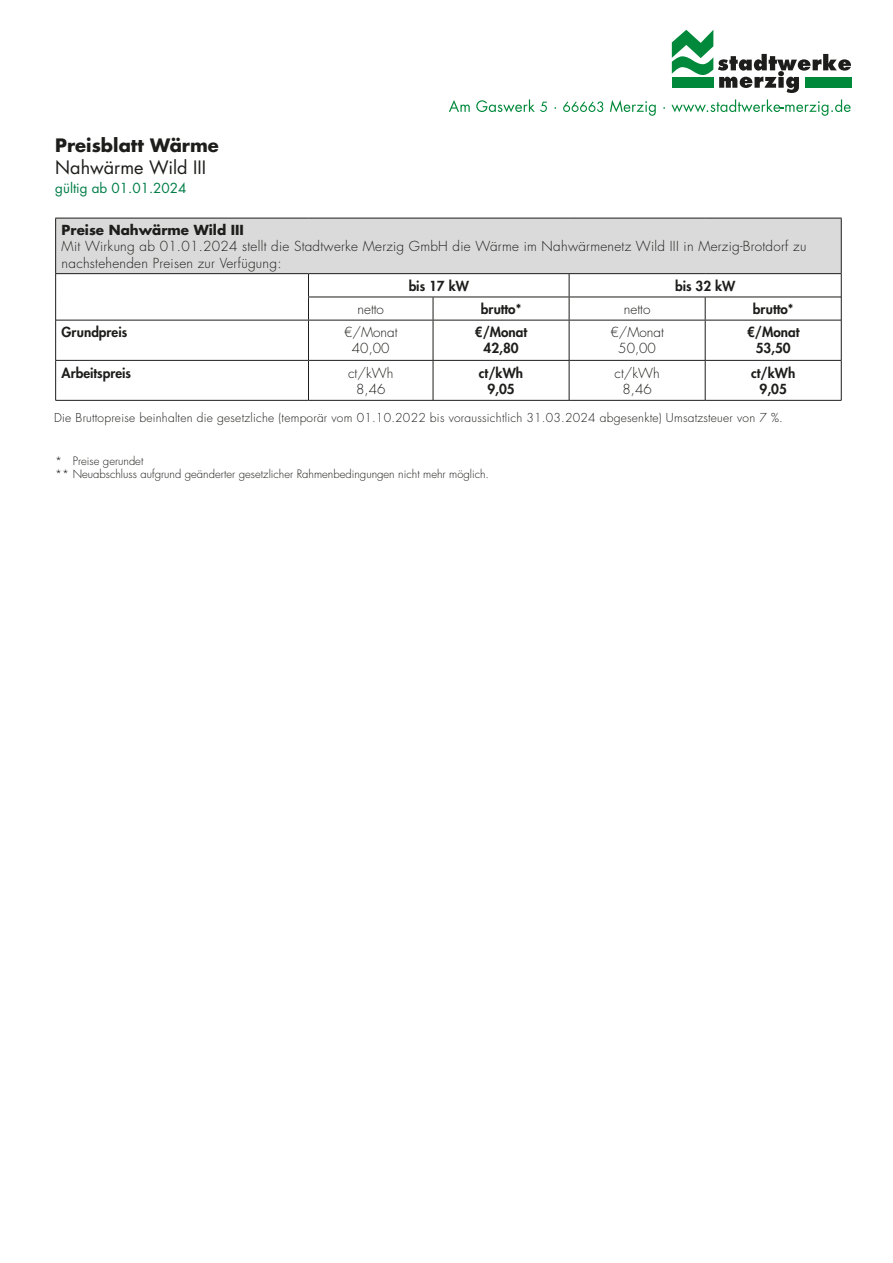
<style>
.page{position:relative;width:893px;height:1263px;background:#fff}
.page>*{position:absolute;margin:0;border:0;box-sizing:border-box;transform-origin:0 0}
.t1{font:700 18px "Futura Std";color:#1d1d1b}
.t2{font:18px "Futura Std";color:#1d1d1b}
.t3{font:300 13.5px/16.2px "Futura Std";letter-spacing:.02em;color:#1d1d1b}
.t4{font:800 13.5px "Futura Std";color:#1d1d1b}
.t5{font:700 13.5px "Futura Std";color:#1d1d1b}
.t6{font:13.5px "Futura Std";color:#007e48}
.t7{font:300 12px "Futura Std";letter-spacing:.02em;color:#1d1d1b}
.t8{font:300 11.25px "Futura Std";color:#1d1d1b}
</style>
<div class="page">
<svg style="left:672px;top:30px;width:179px;height:63px"></svg>
<svg style="left:449px;top:100px;width:21px;height:12px"></svg>
<svg style="left:476px;top:99px;width:71px;height:13px"></svg>
<svg style="left:563px;top:101px;width:40px;height:11px"></svg>
<svg style="left:610px;top:100px;width:46px;height:16px"></svg>
<svg style="left:671px;top:99px;width:180px;height:17px"></svg>
<div style="left:56px;top:218px;width:785px;height:56px;background:#dadada"></div>
<svg style="left:308px;top:274px;width:1px;height:46px"></svg>
<svg style="left:433px;top:298px;width:1px;height:22px"></svg>
<svg style="left:569px;top:274px;width:1px;height:46px"></svg>
<svg style="left:705px;top:298px;width:1px;height:22px"></svg>
<hr style="left:308px;top:320px;width:1px;height:40px;background:#1d1d1b">
<hr style="left:433px;top:320px;width:1px;height:40px;background:#1d1d1b">
<hr style="left:569px;top:320px;width:1px;height:40px;background:#1d1d1b">
<hr style="left:705px;top:320px;width:1px;height:40px;background:#1d1d1b">
<hr style="left:308px;top:361px;width:1px;height:39px;background:#1d1d1b">
<hr style="left:433px;top:361px;width:1px;height:39px;background:#1d1d1b">
<hr style="left:569px;top:361px;width:1px;height:39px;background:#1d1d1b">
<hr style="left:705px;top:361px;width:1px;height:39px;background:#1d1d1b">
<hr style="left:55px;top:218px;width:253px;height:1px;background:#1d1d1b">
<hr style="left:55px;top:218px;width:1px;height:55px;background:#1d1d1b">
<hr style="left:308px;top:218px;width:125px;height:1px;background:#1d1d1b">
<hr style="left:433px;top:218px;width:136px;height:1px;background:#1d1d1b">
<hr style="left:569px;top:218px;width:136px;height:1px;background:#1d1d1b">
<hr style="left:705px;top:218px;width:137px;height:1px;background:#1d1d1b">
<hr style="left:841px;top:218px;width:1px;height:55px;background:#1d1d1b">
<hr style="left:55px;top:273px;width:253px;height:1px;background:#1d1d1b">
<hr style="left:308px;top:273px;width:125px;height:1px;background:#1d1d1b">
<hr style="left:433px;top:273px;width:136px;height:1px;background:#1d1d1b">
<hr style="left:569px;top:273px;width:136px;height:1px;background:#1d1d1b">
<hr style="left:705px;top:273px;width:137px;height:1px;background:#1d1d1b">
<hr style="left:56px;top:320px;width:252px;height:1px;background:#1d1d1b">
<hr style="left:56px;top:360px;width:252px;height:1px;background:#1d1d1b">
<hr style="left:308px;top:297px;width:125px;height:1px;background:#1d1d1b">
<hr style="left:433px;top:297px;width:136px;height:1px;background:#1d1d1b">
<hr style="left:569px;top:297px;width:136px;height:1px;background:#1d1d1b">
<hr style="left:705px;top:297px;width:136px;height:1px;background:#1d1d1b">
<hr style="left:308px;top:320px;width:125px;height:1px;background:#1d1d1b">
<hr style="left:433px;top:320px;width:136px;height:1px;background:#1d1d1b">
<hr style="left:569px;top:320px;width:136px;height:1px;background:#1d1d1b">
<hr style="left:705px;top:320px;width:136px;height:1px;background:#1d1d1b">
<hr style="left:308px;top:360px;width:125px;height:1px;background:#1d1d1b">
<hr style="left:433px;top:360px;width:136px;height:1px;background:#1d1d1b">
<hr style="left:569px;top:360px;width:136px;height:1px;background:#1d1d1b">
<hr style="left:705px;top:360px;width:136px;height:1px;background:#1d1d1b">
<svg style="left:55px;top:274px;width:1px;height:46px"></svg>
<svg style="left:841px;top:274px;width:1px;height:46px"></svg>
<hr style="left:55px;top:320px;width:1px;height:40px;background:#1d1d1b">
<hr style="left:841px;top:320px;width:1px;height:40px;background:#1d1d1b">
<hr style="left:55px;top:360px;width:1px;height:40px;background:#1d1d1b">
<hr style="left:841px;top:360px;width:1px;height:40px;background:#1d1d1b">
<hr style="left:55px;top:400px;width:253px;height:1px;background:#1d1d1b">
<hr style="left:308px;top:400px;width:125px;height:1px;background:#1d1d1b">
<hr style="left:433px;top:400px;width:136px;height:1px;background:#1d1d1b">
<hr style="left:569px;top:400px;width:136px;height:1px;background:#1d1d1b">
<hr style="left:705px;top:400px;width:136px;height:1px;background:#1d1d1b">
<p class="t1" style="left:55px;top:133px;width:165px">Preisblatt Wärme</p>
<p class="t2" style="left:55px;top:156px;width:152px">Nahwärme Wild III</p>
<p class="t6" style="left:55px;top:179px;width:133px">gültig ab 01.01.2024</p>
<p class="t5" style="left:62px;top:221px;width:184px">Preise Nahwärme Wild III</p>
<p class="t3" style="left:62px;top:239px;width:746px">Mit Wirkung ab 01.01.2024 stellt die Stadtwerke Merzig GmbH die Wärme im Nahwärmenetz Wild III in Merzig-Brotdorf zu nachstehenden Preisen zur Verfügung:</p>
<p class="t4" style="left:409px;top:277px;width:62px">bis 17 kW</p>
<p class="t4" style="left:675px;top:277px;width:62px">bis 32 kW</p>
<p class="t3" style="left:357px;top:301px;width:28px">netto</p>
<p class="t4" style="left:481px;top:301px;width:42px">brutto*</p>
<p class="t3" style="left:624px;top:301px;width:28px">netto</p>
<p class="t4" style="left:753px;top:301px;width:42px">brutto*</p>
<p class="t4" style="left:62px;top:324px;width:67px">Grundpreis</p>
<p class="t3" style="left:344px;top:325px;width:55px">€/Monat</p>
<p class="t3" style="left:352px;top:341px;width:39px">40,00</p>
<p class="t4" style="left:475px;top:324px;width:54px">€/Monat</p>
<p class="t4" style="left:483px;top:340px;width:37px">42,80</p>
<p class="t4" style="left:747px;top:324px;width:54px">€/Monat</p>
<p class="t4" style="left:756px;top:340px;width:37px">53,50</p>
<p class="t3" style="left:610px;top:325px;width:55px">€/Monat</p>
<p class="t3" style="left:618px;top:341px;width:39px">50,00</p>
<p class="t4" style="left:751px;top:364px;width:46px">ct/kWh</p>
<p class="t4" style="left:760px;top:380px;width:29px">9,05</p>
<p class="t7" style="left:54px;top:411px;width:730px">Die Bruttopreise beinhalten die gesetzliche (temporär vom 01.10.2022 bis voraussichtlich 31.03.2024 abgesenkte) Umsatzsteuer von 7 %.</p>
<p class="t4" style="left:62px;top:364px;width:71px">Arbeitspreis</p>
<p class="t3" style="left:348px;top:365px;width:47px">ct/kWh</p>
<p class="t3" style="left:356px;top:381px;width:31px">8,46</p>
<p class="t4" style="left:479px;top:364px;width:46px">ct/kWh</p>
<p class="t4" style="left:487px;top:380px;width:29px">9,05</p>
<p class="t3" style="left:615px;top:365px;width:47px">ct/kWh</p>
<p class="t3" style="left:622px;top:381px;width:31px">8,46</p>
<p class="t8" style="left:55px;top:454px;width:90px">* Preise gerundet</p>
<p class="t8" style="left:55px;top:467px;width:435px">** Neuabschluss aufgrund geänderter gesetzlicher Rahmenbedingungen nicht mehr möglich.</p>
</div>
